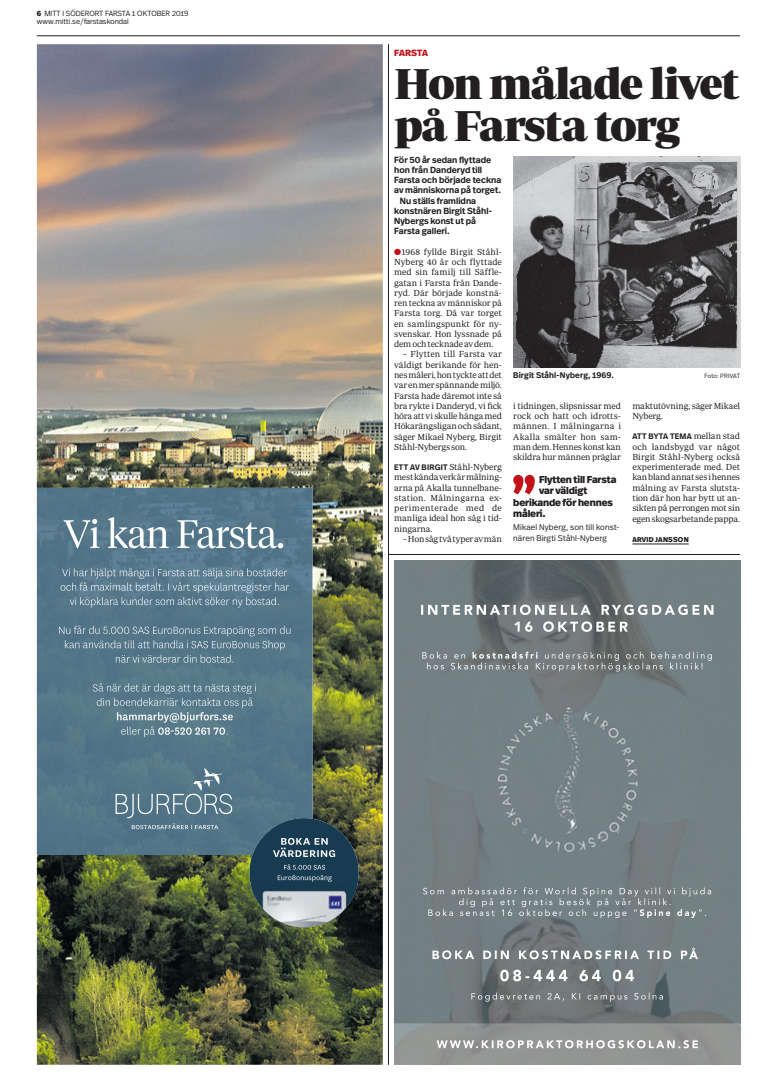
<style>
.page{position:relative;width:777px;height:1075px;background:#fff}
.page>*{position:absolute;margin:0;border:0;box-sizing:border-box;transform-origin:0 0}
.t1{font:44px/41.8px "Periodico Display";letter-spacing:-.05em;color:#231f20}
.t2{font:800 10px "Real Head OT";letter-spacing:-.01em;color:#231f20}
.t3{font:800 9px "Real Head OT";letter-spacing:.01em;color:#c4121a}
.t4{font:8.9px/10.3px "Periodico Text Lg";letter-spacing:-.015em;color:#231f20;text-align:justify}
.t5{font:600 8.9px "Real Head OT";letter-spacing:.005em;color:#231f20}
.t6{font:300 8.2px/10.2px "Real Head OT";letter-spacing:.015em;color:#231f20}
.t7{font:600 8.2px "Real Head OT";letter-spacing:.015em;color:#231f20}
.t8{font:600 8px "Real Head OT";letter-spacing:.025em;color:#231f20}
.t9{font:300 7.5px/8px "Real Head OT";color:#231f20}
.t10{font:800 7px "Real Head OT";letter-spacing:.03em;color:#231f20}
.t11{font:300 6.2px "Real Head OT";letter-spacing:.015em;color:#231f20}
.s1{font-weight:800}
.s2{color:#c4121a}
.s3{font-family:"Real Head OT";font-weight:600;font-size:8px}
.s4{font-family:"Periodico Text Lg";font-weight:400;font-size:8.9px}
</style>
<div class="page">
<hr style="left:37px;top:36px;width:703px;height:1px;background:#231f20">
<hr style="left:632px;top:544px;width:56px;height:1px;background:#231f20">
<img style="left:513px;top:157px;width:227px;height:211px">
<svg style="left:513px;top:475px;width:22px;height:19px"></svg>
<hr style="left:388px;top:554px;width:352px;height:1px;background:#231f20">
<hr style="left:388px;top:44px;width:1px;height:1021px;background:#231f20">
<img style="left:394px;top:560px;width:346px;height:464px">
<img style="left:394px;top:1024px;width:346px;height:41px">
<img style="left:37px;top:44px;width:346px;height:1021px">
<img style="left:37px;top:488px;width:275px;height:367px">
<svg style="left:64px;top:517px;width:219px;height:31px"></svg>
<svg style="left:61px;top:568px;width:228px;height:39px;background:#698798"></svg>
<svg style="left:59px;top:625px;width:231px;height:38px;background:#638293"></svg>
<svg style="left:93px;top:683px;width:163px;height:54px;background:#6a8896"></svg>
<svg style="left:116px;top:768px;width:116px;height:61px;background:#648393"></svg>
<svg style="left:249px;top:818px;width:110px;height:109px;background:#4a6476"></svg>
<img style="left:251px;top:885px;width:36px;height:40px">
<svg style="left:273px;top:838px;width:62px;height:19px"></svg>
<svg style="left:278px;top:864px;width:54px;height:18px"></svg>
<p class="t9" style="left:37px;top:10px;width:153px"><span class="s1">6</span> MITT I SÖDERORT FARSTA 1 OKTOBER 2019 www.mitti.se/farstaskondal</p>
<p class="t3" style="left:394px;top:47px;width:34px">Farsta</p>
<h1 class="t1" style="left:394px;top:62px;width:347px">Hon målade livet på Farsta torg</h1>
<p class="t5" style="left:394px;top:154px;width:98px">För 50 år sedan flyttade</p>
<p class="t5" style="left:394px;top:164px;width:90px">hon från Danderyd till</p>
<p class="t5" style="left:394px;top:174px;width:109px">Farsta och började teckna</p>
<p class="t5" style="left:394px;top:185px;width:108px">av människorna på torget.</p>
<p class="t5" style="left:400px;top:195px;width:78px">Nu ställs framlidna</p>
<p class="t5" style="left:394px;top:205px;width:99px">konstnären Birgit Ståhl-</p>
<p class="t5" style="left:394px;top:215px;width:83px">Nybergs konst ut på</p>
<p class="t5" style="left:394px;top:226px;width:57px">Farsta galleri.</p>
<p class="t4" style="left:394px;top:247px;width:109px"><span class="s2">●</span>1968 fyllde Birgit Ståhl-Nyberg 40 år och flyttade med sin familj till Säffle&shy;gatan i Farsta från Dande&shy;ryd. Där började konstnä&shy;ren teckna av människor på Farsta torg. Då var torget en samlingspunkt för ny&shy;svenskar. Hon lyssnade på dem och tecknade av dem.</p>
<p class="t4" style="left:394px;top:349px;width:109px;text-indent:8px">– Flytten till Farsta var väldigt berikande för hen&shy;nes måleri, hon tyckte att det var en mer spännande miljö.<br>Farsta hade däremot inte så bra rykte i Danderyd, vi fick höra att vi skulle hänga med Hökarängsligan och sådant, säger Mikael Nyberg, Birgit Ståhl-Nybergs son.</p>
<p class="t4" style="left:394px;top:462px;width:109px"><span class="s3">Ett av Birgit</span> Ståhl-Nyberg mest kända verk är målning&shy;arna på Akalla tunnelbane&shy;station. Målningarna ex&shy;perimenterade med de manliga ideal hon såg i tid&shy;ningarna.</p>
<p class="t4" style="left:403px;top:534px;width:101px">– Hon såg två typer av män</p>
<p class="t7" style="left:513px;top:370px;width:102px">Birgit Ståhl-Nyberg, 1969.</p>
<p class="t11" style="left:704px;top:372px;width:34px">Foto: Pri vat</p>
<p class="t4" style="left:513px;top:400px;width:109px">i tidningen, slipsnissar med rock och hatt och idrotts&shy;männen. I målningarna i Akalla smälter hon sam&shy;man dem. Hennes konst kan skildra hur männen präglar</p>
<p class="t4" style="left:632px;top:400px;width:109px">maktutövning, säger Mikael<br>Nyberg.</p>
<p class="t8" style="left:632px;top:431px;width:109px">Att byta tema <span class="s4">mellan stad</span></p>
<p class="t4" style="left:632px;top:441px;width:109px">och landsbygd var något Birgit Ståhl-Nyberg också experimenterade med. Det kan bland annat ses i hennes målning av Farsta slutsta&shy;tion där hon har bytt ut an&shy;sikten på perrongen mot sin egen skogsarbetande pappa.</p>
<p class="t10" style="left:632px;top:535px;width:58px">Arvid Jansson</p>
<p class="t2" style="left:539px;top:473px;width:79px">Flytten till Farsta</p>
<p class="t2" style="left:539px;top:484px;width:50px">var väldigt</p>
<p class="t2" style="left:513px;top:496px;width:101px">berikande för hennes</p>
<p class="t2" style="left:513px;top:507px;width:34px">måleri.</p>
<p class="t6" style="left:513px;top:523px;width:108px">Mikael Nyberg, son till konst&shy;nären Birgti Ståhl-Nyberg</p>
</div>
